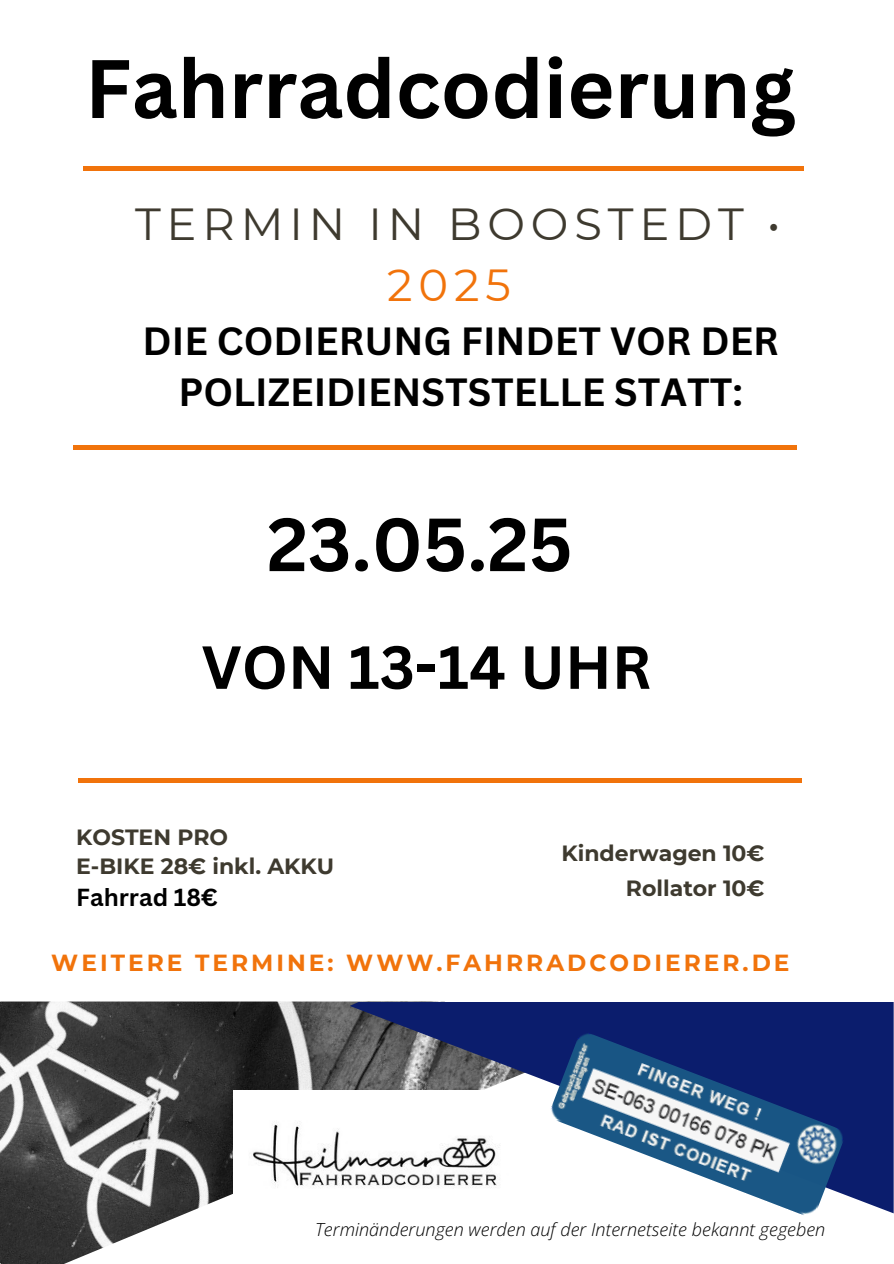
<style>
.page{position:relative;width:894px;height:1264px;background:#fff}
.page>*{position:absolute;margin:0;border:0;box-sizing:border-box;transform-origin:0 0}
.t1{font:700 81px "Canva Sans";color:#000}
.t2{font:700 73.5px "Canva Sans";color:#000}
.t3{font:700 59.4px "Canva Sans";color:#000}
.t4{font:44.85px/60.8px "Montserrat";letter-spacing:.13em;color:#3e3a2f;text-align:center}
.t5{font:700 38.25px/50.7px "Canva Sans";color:#000;text-align:center}
.t6{font:700 24px "Canva Sans";color:#000}
.t7{font:700 23.25px "Montserrat";letter-spacing:.13em;color:#f1730b}
.t8{font:700 22.05px/29.2px "Montserrat";color:#3e3a2f}
.t9{font:italic 300 18px "Open Sans";color:#000}
.s1{color:#f1730b}
</style>
<div class="page">
<img style="left:0;top:1001px;width:349px;height:262px">
<svg style="left:349px;top:1001px;width:544px;height:212px;fill:#0b1d6d"></svg>
<img style="left:547px;top:1029px;width:299px;height:186px">
<hr style="left:84px;top:166px;width:720px;height:4px;background:#f1730b">
<img style="left:233px;top:1090px;width:314px;height:128px">
<hr style="left:74px;top:445px;width:722px;height:4px;background:#f1730b">
<hr style="left:79px;top:778px;width:722px;height:4px;background:#f1730b">
<p class="t1" style="left:85px;top:31px;width:712px">Fahrradcodierung</p>
<h1 class="t4" style="left:135px;top:194px;width:646px">TERMIN IN BOOSTEDT •<br><span class="s1">2025</span></h1>
<h1 class="t5" style="left:142px;top:315px;width:637px">DIE CODIERUNG FINDET VOR DER<br>POLIZEIDIENSTSTELLE STATT:</h1>
<p class="t2" style="left:267px;top:492px;width:307px">23.05.25</p>
<p class="t3" style="left:201px;top:625px;width:451px">VON 13-14 UHR</p>
<h5 class="t8" style="left:76px;top:822px;width:259px">KOSTEN PRO<br>E-BIKE 28€ inkl. AKKU</h5>
<h5 class="t6" style="left:76px;top:879px;width:143px">Fahrrad 18€</h5>
<h5 class="t8" style="left:561px;top:835px;width:204px;line-height:34.8px;text-align:right">Kinderwagen 10€<br>Rollator 10€</h5>
<h4 class="t7" style="left:51px;top:948px;width:739px">WEITERE TERMINE: WWW.FAHRRADCODIERER.DE</h4>
<h2 class="t9" style="left:315px;top:1217px;width:511px">Terminänderungen werden auf der Internetseite bekannt gegeben</h2>
</div>
